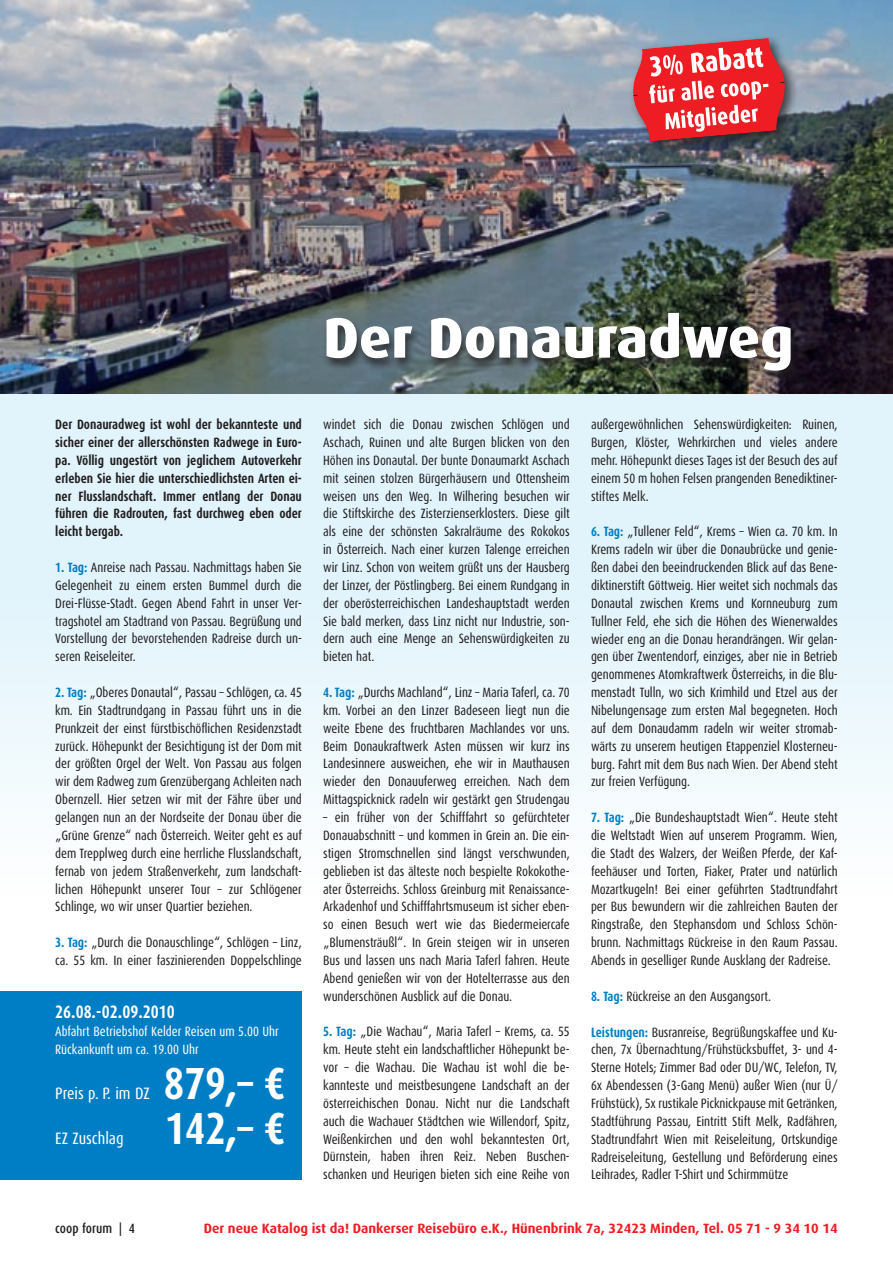
<style>
.page{position:relative;width:893px;height:1263px;background:#fff}
.page>*{position:absolute;margin:0;border:0;box-sizing:border-box;transform-origin:0 0}
.t1{font:800 57px "Dax";color:#fff}
.t2{font:700 45px "Dax Condensed";color:#fff}
.t3{font:700 18px "Dax Condensed";color:#fff}
.t4{font:16.5px "Dax Condensed";color:#fff}
.t5{font:13.5px/17.9px "Dax Condensed";letter-spacing:-.005em;color:#231f20;text-align:justify}
.t6{font:700 13.5px/17.9px "Dax Condensed";letter-spacing:-.005em;color:#231f20;text-align:justify}
.t7{font:700 13.5px "Dax";color:#ee1d23}
.t8{font:13.5px/17.9px "Dax Condensed";color:#fff}
.t9{font:500 13.5px "Dax Condensed";color:#231f20}
.s1{font-weight:700;color:#007ec5}
</style>
<div class="page">
<div style="left:0;top:385px;width:893px;height:508px;background:linear-gradient(to bottom,#d7eff8,#fafeff)"></div>
<div style="left:0;top:991px;width:302px;height:188px;background:#007ec5"></div>
<img style="left:0;top:0;width:893px;height:393px">
<div style="left:323px;top:311px;width:478px;height:72px;background:#231f20;opacity:.75"></div>
<div style="left:628px;top:33px;width:169px;height:120px;background:#231f20;opacity:.75"></div>
<svg style="left:631px;top:38px;width:155px;height:103px;background:#d7575e"></svg>
<p class="t6" style="left:55px;top:416px;width:248px">Der Donauradweg ist wohl der bekannteste und sicher einer der allerschönsten Radwege in Euro&shy;pa. Völlig ungestört von jeglichem Autoverkehr erleben Sie hier die unterschiedlichsten Arten ei&shy;ner Flusslandschaft. Immer entlang der Donau führen die Radrouten, fast durchweg eben oder leicht bergab.</p>
<p class="t5" style="left:55px;top:558px;width:248px"><span class="s1">1. Tag:</span> Anreise nach Passau. Nachmittags haben Sie Gelegenheit zu einem ersten Bummel durch die Drei-Flüsse-Stadt. Gegen Abend Fahrt in unser Ver&shy;tragshotel am Stadtrand von Passau. Begrüßung und Vorstellung der bevorstehenden Radreise durch un&shy;seren Reiseleiter.</p>
<p class="t5" style="left:55px;top:683px;width:248px"><span class="s1">2. Tag:</span> „Oberes Donautal“, Passau – Schlögen, ca. 45 km. Ein Stadtrundgang in Passau führt uns in die Prunkzeit der einst fürstbischöflichen Residenzstadt zurück. Höhepunkt der Besichtigung ist der Dom mit der größten Orgel der Welt. Von Passau aus folgen wir dem Radweg zum Grenzübergang Achleiten nach Obernzell. Hier setzen wir mit der Fähre über und gelangen nun an der Nordseite der Donau über die „Grüne Grenze“ nach Österreich. Weiter geht es auf dem Trepplweg durch eine herrliche Flusslandschaft, fernab von jedem Straßenverkehr, zum landschaft&shy;lichen Höhepunkt unserer Tour – zur Schlögener Schlinge, wo wir unser Quartier beziehen.</p>
<p class="t5" style="left:55px;top:934px;width:248px"><span class="s1">3. Tag:</span> „Durch die Donauschlinge“, Schlögen – Linz, ca. 55 km. In einer faszinierenden Doppelschlinge</p>
<h3 class="t3" style="left:55px;top:1002px;width:121px">26.08.-02.09.2010</h3>
<p class="t8" style="left:55px;top:1023px;width:225px">Abfahrt Betriebshof Kelder Reisen um 5.00 Uhr<br>Rückankunft um ca. 19.00 Uhr</p>
<p class="t4" style="left:55px;top:1084px;width:96px">Preis p. P. im DZ</p>
<h2 class="t2" style="left:164px;top:1059px;width:122px">879,– €</h2>
<p class="t4" style="left:55px;top:1129px;width:70px">EZ Zuschlag</p>
<h2 class="t2" style="left:165px;top:1104px;width:121px">142,– €</h2>
<h1 class="t1" style="left:323px;top:305px;width:472px">Der Donauradweg</h1>
<p class="t5" style="left:323px;top:416px;width:248px">windet sich die Donau zwischen Schlögen und Aschach, Ruinen und alte Burgen blicken von den Höhen ins Donautal. Der bunte Donaumarkt Aschach mit seinen stolzen Bürgerhäusern und Ottensheim weisen uns den Weg. In Wilhering besuchen wir die Stiftskirche des Zisterzienserklosters. Diese gilt als eine der schönsten Sakralräume des Rokokos in Österreich. Nach einer kurzen Talenge erreichen wir Linz. Schon von weitem grüßt uns der Hausberg der Linzer, der Pöstlingberg. Bei einem Rundgang in der oberösterreichischen Landeshauptstadt werden Sie bald merken, dass Linz nicht nur Industrie, son&shy;dern auch eine Menge an Sehenswürdigkeiten zu bieten hat.</p>
<p class="t5" style="left:323px;top:683px;width:248px"><span class="s1">4. Tag:</span> „Durchs Machland“, Linz – Maria Taferl, ca. 70 km. Vorbei an den Linzer Badeseen liegt nun die weite Ebene des fruchtbaren Machlandes vor uns.<br>Beim Donaukraftwerk Asten müssen wir kurz ins Landesinnere ausweichen, ehe wir in Mauthausen wieder den Donauuferweg erreichen. Nach dem Mittagspicknick radeln wir gestärkt gen Strudengau</p>
<p class="t5" style="left:323px;top:809px;width:248px">– ein früher von der Schifffahrt so gefürchteter Donauabschnitt – und kommen in Grein an. Die ein&shy;stigen Stromschnellen sind längst verschwunden, geblieben ist das älteste noch bespielte Rokokothe&shy;ater Österreichs. Schloss Greinburg mit Renaissance-Arkadenhof und Schifffahrtsmuseum ist sicher eben&shy;so einen Besuch wert wie das Biedermeiercafe „Blumensträußl“. In Grein steigen wir in unseren Bus und lassen uns nach Maria Taferl fahren. Heute Abend genießen wir von der Hotelterrasse aus den wunderschönen Ausblick auf die Donau.</p>
<p class="t5" style="left:323px;top:1023px;width:248px"><span class="s1">5. Tag:</span> „Die Wachau“, Maria Taferl – Krems, ca. 55 km. Heute steht ein landschaftlicher Höhepunkt be&shy;vor – die Wachau. Die Wachau ist wohl die be&shy;kannteste und meistbesungene Landschaft an der österreichischen Donau. Nicht nur die Landschaft auch die Wachauer Städtchen wie Willendorf, Spitz, Weißenkirchen und den wohl bekanntesten Ort, Dürnstein, haben ihren Reiz. Neben Buschen&shy;schanken und Heurigen bieten sich eine Reihe von</p>
<p class="t5" style="left:591px;top:416px;width:248px">außergewöhnlichen Sehenswürdigkeiten: Ruinen, Burgen, Klöster, Wehrkirchen und vieles andere mehr. Höhepunkt dieses Tages ist der Besuch des auf einem 50 m hohen Felsen prangenden Benediktiner&shy;stiftes Melk.</p>
<p class="t5" style="left:591px;top:523px;width:248px"><span class="s1">6. Tag:</span> „Tullener Feld“, Krems – Wien ca. 70 km. In Krems radeln wir über die Donaubrücke und genie&shy;ßen dabei den beeindruckenden Blick auf das Bene&shy;diktinerstift Göttweig. Hier weitet sich nochmals das Donautal zwischen Krems und Kornneuburg zum Tullner Feld, ehe sich die Höhen des Wienerwaldes wieder eng an die Donau herandrängen. Wir gelan&shy;gen über Zwentendorf, einziges, aber nie in Betrieb genommenes Atomkraftwerk Österreichs, in die Blu&shy;menstadt Tulln, wo sich Krimhild und Etzel aus der Nibelungensage zum ersten Mal begegneten. Hoch auf dem Donaudamm radeln wir weiter stromab&shy;wärts zu unserem heutigen Etappenziel Klosterneu&shy;burg. Fahrt mit dem Bus nach Wien. Der Abend steht zur freien Verfügung.</p>
<p class="t5" style="left:591px;top:809px;width:248px"><span class="s1">7. Tag:</span> „Die Bundeshauptstadt Wien“. Heute steht die Weltstadt Wien auf unserem Programm. Wien, die Stadt des Walzers, der Weißen Pferde, der Kaf&shy;feehäuser und Torten, Fiaker, Prater und natürlich Mozartkugeln! Bei einer geführten Stadtrundfahrt per Bus bewundern wir die zahlreichen Bauten der Ringstraße, den Stephansdom und Schloss Schön&shy;brunn. Nachmittags Rückreise in den Raum Passau.<br>Abends in geselliger Runde Ausklang der Radreise.</p>
<p class="t5" style="left:591px;top:987px;width:182px"><span class="s1">8. Tag:</span> Rückreise an den Ausgangsort.</p>
<p class="t5" style="left:591px;top:1023px;width:248px"><span class="s1">Leistungen:</span> Busranreise, Begrüßungskaffee und Ku&shy;chen, 7x Übernachtung/Frühstücksbuffet, 3- und 4- Sterne Hotels; Zimmer Bad oder DU/WC, Telefon, TV, 6x Abendessen (3-Gang Menü) außer Wien (nur Ü/ Frühstück), 5x rustikale Picknickpause mit Getränken, Stadtführung Passau, Eintritt Stift Melk, Radfähren, Stadtrundfahrt Wien mit Reiseleitung, Ortskundige Radreiseleitung, Gestellung und Beförderung eines Leihrades, Radler T-Shirt und Schirmmütze</p>
<p class="t9" style="left:55px;top:1221px;width:81px">coop forum | 4</p>
<p class="t7" style="left:204px;top:1220px;width:635px">Der neue Katalog ist da! Dankerser Reisebüro e.K., Hünenbrink 7a, 32423 Minden, Tel. 05 71 - 9 34 10 14</p>
</div>
